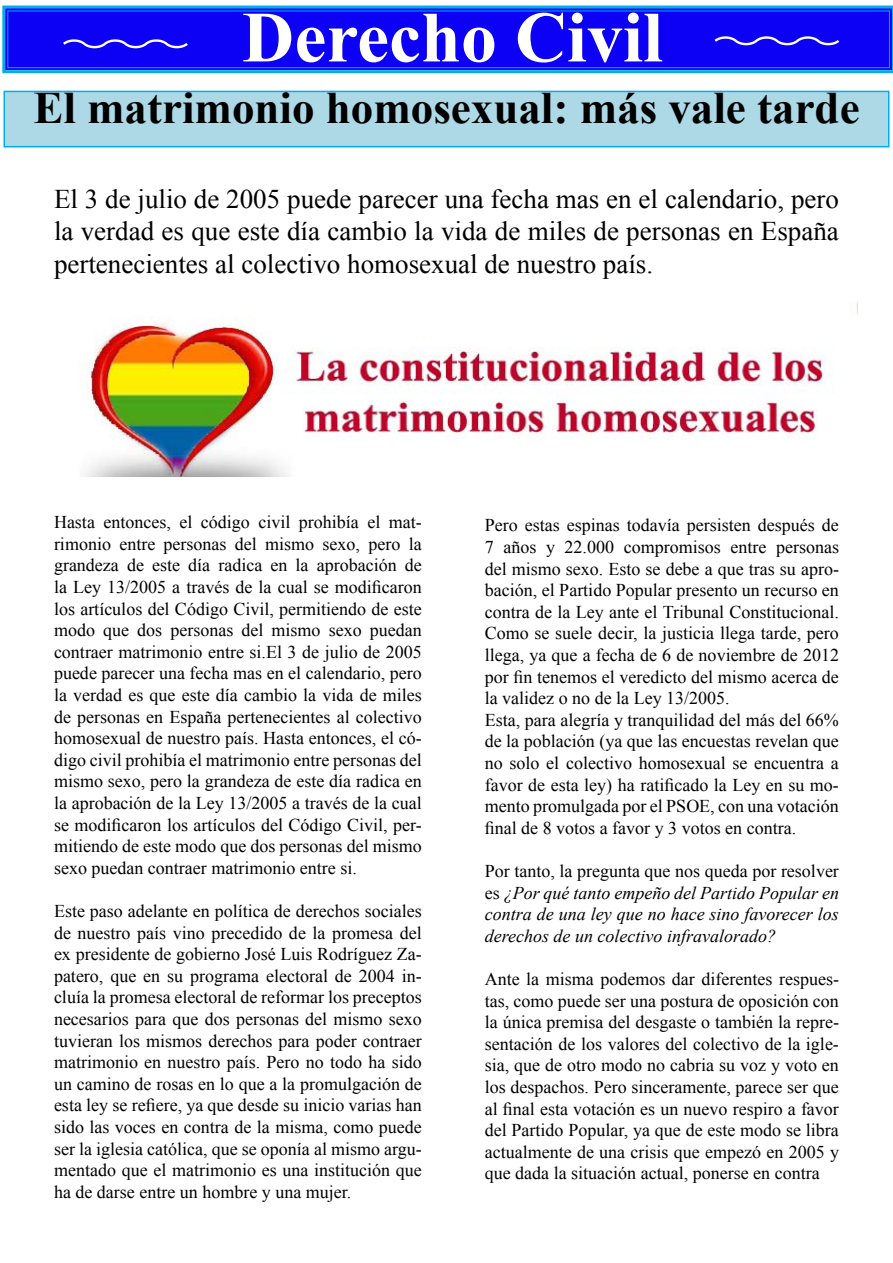
<style>
.page{position:relative;width:893px;height:1263px;background:#fff}
.page>*{position:absolute;margin:0;border:0;box-sizing:border-box;transform-origin:0 0}
.t1{font:700 72px "Times New Roman";color:#fffffc}
.t2{font:700 45px "Times New Roman";color:#000}
.t3{font:27px/32.4px "Times New Roman";color:#000;text-align:justify}
.t4{font:18px/21.6px "Times New Roman";color:#000;text-align:justify}
.t5{font:italic 18px/21.6px "Times New Roman";color:#000;text-align:justify}
.s1{font-style:normal}
</style>
<div class="page">
<svg style="left:2px;top:5px;width:891px;height:69px;background:#101af4"></svg>
<div style="left:7px;top:11px;width:883px;height:57px;border:1px solid #00aeef"></div>
<div style="left:4px;top:91px;width:885px;height:56px;background:#add8e6"></div>
<div style="left:4px;top:91px;width:885px;height:56px;border:2px solid #00aeef"></div>
<img style="left:85px;top:303px;width:772px;height:173px">
<svg style="left:60px;top:36px;width:130px;height:16px;background:#3026f6"></svg>
<svg style="left:712px;top:33px;width:130px;height:16px;background:#3026f6"></svg>
<h1 class="t1" style="left:242px;top:-12px;width:422px">Derecho Civil</h1>
<h2 class="t2" style="left:33px;top:76px;width:828px">El matrimonio homosexual: más vale tarde</h2>
<h3 class="t3" style="left:54px;top:182px;width:786px">El 3 de julio de 2005 puede parecer una fecha mas en el calendario, pero la verdad es que este día cambio la vida de miles de personas en España pertenecientes al colectivo homosexual de nuestro país.</h3>
<p class="t4" style="left:54px;top:511px;width:369px">Hasta entonces, el código civil prohibía el mat&shy;rimonio entre personas del mismo sexo, pero la grandeza de este día radica en la aprobación de la Ley 13/2005 a través de la cual se modificaron los artículos del Código Civil, permitiendo de este modo que dos personas del mismo sexo puedan contraer matrimonio entre si.El 3 de julio de 2005 puede parecer una fecha mas en el calendario, pero la verdad es que este día cambio la vida de miles de personas en España pertenecientes al colectivo homosexual de nuestro país. Hasta entonces, el có&shy;digo civil prohibía el matrimonio entre personas del mismo sexo, pero la grandeza de este día radica en la aprobación de la Ley 13/2005 a través de la cual se modificaron los artículos del Código Civil, per&shy;mitiendo de este modo que dos personas del mismo sexo puedan contraer matrimonio entre si.</p>
<p class="t4" style="left:54px;top:900px;width:369px">Este paso adelante en política de derechos sociales de nuestro país vino precedido de la promesa del ex presidente de gobierno José Luis Rodríguez Za&shy;patero, que en su programa electoral de 2004 in&shy;cluía la promesa electoral de reformar los preceptos necesarios para que dos personas del mismo sexo tuvieran los mismos derechos para poder contraer matrimonio en nuestro país. Pero no todo ha sido un camino de rosas en lo que a la promulgación de esta ley se refiere, ya que desde su inicio varias han sido las voces en contra de la misma, como puede ser la iglesia católica, que se oponía al mismo argu&shy;mentado que el matrimonio es una institución que ha de darse entre un hombre y una mujer.</p>
<p class="t4" style="left:485px;top:514px;width:356px;text-align:left">Pero estas espinas todavía persisten después de 7 años y 22.000 compromisos entre personas del mismo sexo. Esto se debe a que tras su apro&shy;bación, el Partido Popular presento un recurso en contra de la Ley ante el Tribunal Constitucional.<br>Como se suele decir, la justicia llega tarde, pero llega, ya que a fecha de 6 de noviembre de 2012 por fin tenemos el veredicto del mismo acerca de la validez o no de la Ley 13/2005.<br>Esta, para alegría y tranquilidad del más del 66% de la población (ya que las encuestas revelan que no solo el colectivo homosexual se encuentra a favor de esta ley) ha ratificado la Ley en su mo&shy;mento promulgada por el PSOE, con una votación final de 8 votos a favor y 3 votos en contra.</p>
<p class="t5" style="left:485px;top:860px;width:356px"><span class="s1">Por tanto, la pregunta que nos queda por resolver es</span> ¿Por qué tanto empeño del Partido Popular en contra de una ley que no hace sino favorecer los derechos de un colectivo infravalorado?</p>
<p class="t4" style="left:485px;top:968px;width:356px">Ante la misma podemos dar diferentes respues&shy;tas, como puede ser una postura de oposición con la única premisa del desgaste o también la repre&shy;sentación de los valores del colectivo de la igle&shy;sia, que de otro modo no cabria su voz y voto en los despachos. Pero sinceramente, parece ser que al final esta votación es un nuevo respiro a favor del Partido Popular, ya que de este modo se libra actualmente de una crisis que empezó en 2005 y que dada la situación actual, ponerse en contra</p>
</div>
